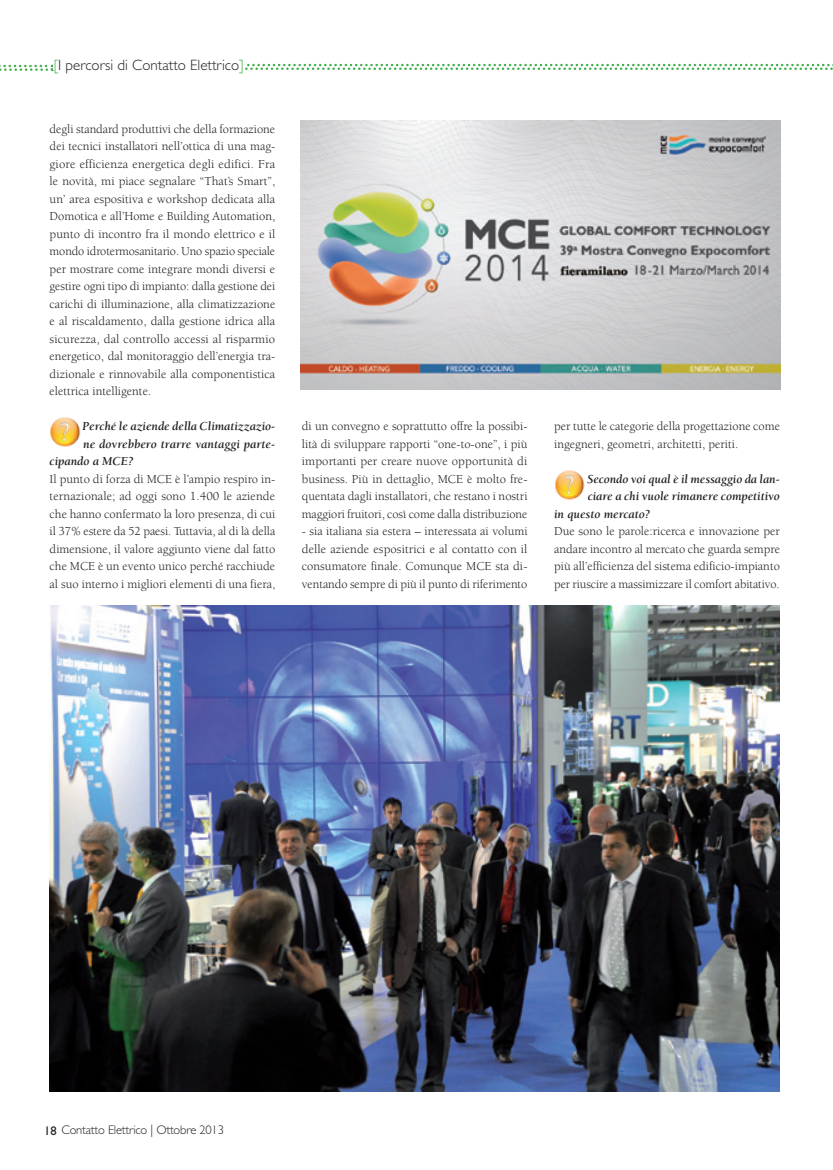
<style>
.page{position:relative;width:833px;height:1170px;background:#fff}
.page>*{position:absolute;margin:0;border:0;box-sizing:border-box;transform-origin:0 0}
.t1{font:300 15px "Gill Sans Std";color:#231f20}
.t2{font:12.5px/17.5px "Berkeley Std";color:#231f20;text-align:justify}
.t3{font:italic 700 12.5px "Berkeley Std";color:#231f20}
.t4{font:300 12.5px "Gill Sans Std";letter-spacing:-.015em;color:#231f20}
.s1{color:#40ae49}
.s2{font-weight:400}
</style>
<div class="page">
<img style="left:554px;top:470px;width:31px;height:30px">
<img style="left:50px;top:417px;width:31px;height:30px">
<img style="left:50px;top:605px;width:730px;height:486px">
<img style="left:301px;top:120px;width:479px;height:270px">
<svg style="left:245px;top:64px;width:588px;height:6px"></svg>
<svg style="left:0;top:65px;width:53px;height:6px"></svg>
<p class="t1" style="left:54px;top:56px;width:192px"><span class="s1">[</span>I percorsi di Contatto Elettrico<span class="s1">]</span></p>
<p class="t2" style="left:50px;top:120px;width:227px">degli standard produttivi che della formazione dei tecnici installatori nell’ottica di una mag&shy;giore efficienza energetica degli edifici. Fra le novità, mi piace segnalare “That’s Smart”, un’ area espositiva e workshop dedicata alla Domotica e all’Home e Building Automation, punto di incontro fra il mondo elettrico e il mondo idrotermosanitario. Uno spazio speciale per mostrare come integrare mondi diversi e gestire ogni tipo di impianto: dalla gestione dei carichi di illuminazione, alla climatizzazione e al riscaldamento, dalla gestione idrica alla sicurezza, dal controllo accessi al risparmio energetico, dal monitoraggio dell’energia tra&shy;dizionale e rinnovabile alla componentistica elettrica intelligente.</p>
<p class="t3" style="left:83px;top:419px;width:194px">Perché le aziende della Climatizzazio-</p>
<p class="t3" style="left:83px;top:437px;width:194px">ne dovrebbero trarre vantaggi parte-</p>
<p class="t3" style="left:50px;top:454px;width:85px">cipando a MCE?</p>
<p class="t2" style="left:50px;top:470px;width:227px">Il punto di forza di MCE è l’ampio respiro in&shy;ternazionale; ad oggi sono 1.400 le aziende che hanno confermato la loro presenza, di cui il 37% estere da 52 paesi. Tuttavia, al di là della dimensione, il valore aggiunto viene dal fatto che MCE è un evento unico perché racchiude al suo interno i migliori elementi di una fiera,</p>
<p class="t2" style="left:302px;top:418px;width:227px">di un convegno e soprattutto offre la possibi&shy;lità di sviluppare rapporti “one-to-one”, i più importanti per creare nuove opportunità di business. Più in dettaglio, MCE è molto fre&shy;quentata dagli installatori, che restano i nostri maggiori fruitori, così come dalla distribuzione</p>
<p class="t2" style="left:302px;top:523px;width:227px">- sia italiana sia estera – interessata ai volumi delle aziende espositrici e al contatto con il consumatore finale. Comunque MCE sta di&shy;ventando sempre di più il punto di riferimento</p>
<p class="t2" style="left:554px;top:418px;width:227px">per tutte le categorie della progettazione come ingegneri, geometri, architetti, periti.</p>
<p class="t3" style="left:587px;top:472px;width:194px">Secondo voi qual è il messaggio da lan-</p>
<p class="t3" style="left:587px;top:489px;width:194px">ciare a chi vuole rimanere competitivo</p>
<p class="t3" style="left:554px;top:507px;width:97px">in questo mercato?</p>
<p class="t2" style="left:554px;top:523px;width:227px">Due sono le parole:ricerca e innovazione per andare incontro al mercato che guarda sempre più all’efficienza del sistema edificio-impianto per riuscire a massimizzare il comfort abitativo.</p>
<p class="t4" style="left:44px;top:1122px;width:181px"><span class="s2">18</span> Contatto Elettrico | Ottobre 2013</p>
</div>
